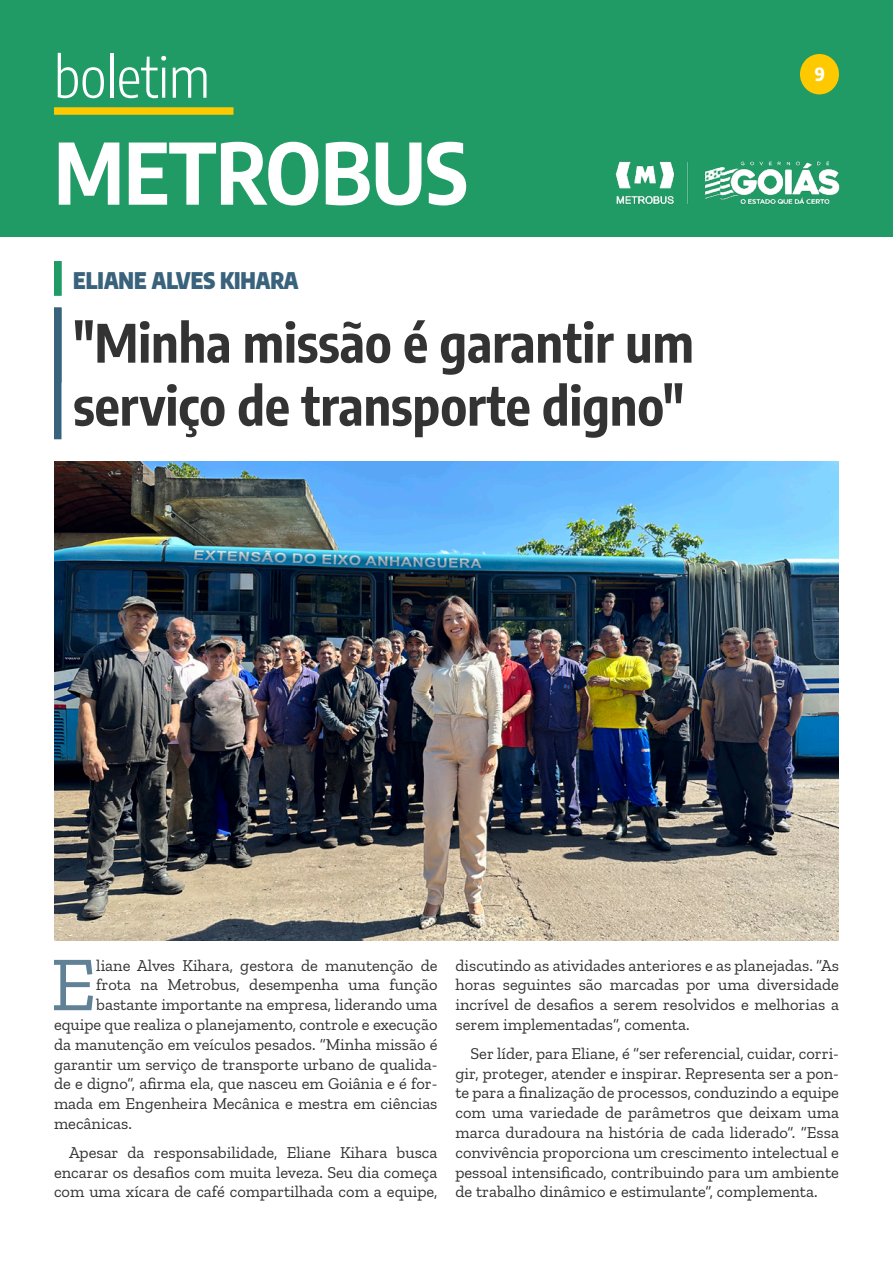
<style>
.page{position:relative;width:893px;height:1263px;background:#fff}
.page>*{position:absolute;margin:0;border:0;box-sizing:border-box;transform-origin:0 0}
.t1{font:700 84px "Encode Sans Condensed";color:#fff}
.t2{font:77.4px "Zilla Slab";color:#618196}
.t3{font:300 55.5px "Encode Sans Condensed";color:#fff}
.t4{font:700 52.5px/63px "Encode Sans Condensed";color:#333}
.t5{font:900 22.5px "Encode Sans Condensed";color:#39627c}
.t6{font:800 18px "Encode Sans Condensed";color:#fff}
.t7{font:16.5px/19.8px "Zilla Slab";color:#333;text-align:justify}
</style>
<div class="page">
<div style="left:54px;top:308px;width:8px;height:131px;background:#39627c"></div>
<div style="left:54px;top:261px;width:8px;height:35px;background:#219b66"></div>
<img style="left:54px;top:462px;width:785px;height:478px">
<div style="left:0;top:0;width:893px;height:236px;background:#219b66"></div>
<div style="left:54px;top:107px;width:179px;height:8px;background:#ffc900"></div>
<div style="left:800px;top:54px;width:39px;height:40px;background:#ffc900;border-radius:50%"></div>
<p class="t3" style="left:54px;top:39px;width:157px">boletim</p>
<p class="t1" style="left:54px;top:110px;width:415px">METROBUS</p>
<p class="t5" style="left:73px;top:263px;width:227px">ELIANE ALVES KIHARA</p>
<p class="t4" style="left:73px;top:308px;width:622px">"Minha missão é garantir um serviço de transporte digno"</p>
<p class="t6" style="left:812px;top:60px;width:12px">9</p>
<p class="t6" style="left:815px;top:60px;width:12px">9</p>
<p class="t2" style="left:51px;top:942px;width:47px">E</p>
<p class="t7" style="left:96px;top:955px;width:343px">liane Alves Kihara, gestora de manutenção de</p>
<p class="t7" style="left:96px;top:975px;width:343px">frota na Metrobus, desempenha uma função</p>
<p class="t7" style="left:96px;top:995px;width:343px">bastante importante na empresa, liderando uma</p>
<p class="t7" style="left:54px;top:1015px;width:385px">equipe que realiza o planejamento, controle e execução</p>
<p class="t7" style="left:54px;top:1034px;width:385px">da manutenção em veículos pesados. “Minha missão é</p>
<p class="t7" style="left:54px;top:1054px;width:385px">garantir um serviço de transporte urbano de qualida-</p>
<p class="t7" style="left:54px;top:1074px;width:385px">de e digno”, afirma ela, que nasceu em Goiânia e é for-</p>
<p class="t7" style="left:54px;top:1094px;width:385px">mada em Engenheira Mecânica e mestra em ciências</p>
<p class="t7" style="left:54px;top:1114px;width:79px">mecânicas.</p>
<p class="t7" style="left:54px;top:1142px;width:385px;text-indent:15px">Apesar da responsabilidade, Eliane Kihara busca encarar os desafios com muita leveza. Seu dia começa com uma xícara de café compartilhada com a equipe,</p>
<p class="t7" style="left:455px;top:955px;width:385px">discutindo as atividades anteriores e as planejadas. “As horas seguintes são marcadas por uma diversidade incrível de desafios a serem resolvidos e melhorias a serem implementadas”, comenta.</p>
<p class="t7" style="left:455px;top:1043px;width:385px;text-indent:15px">Ser líder, para Eliane, é “ser referencial, cuidar, corri&shy;gir, proteger, atender e inspirar. Representa ser a pon&shy;te para a finalização de processos, conduzindo a equipe com uma variedade de parâmetros que deixam uma marca duradoura na história de cada liderado”. “Essa convivência proporciona um crescimento intelectual e pessoal intensificado, contribuindo para um ambiente de trabalho dinâmico e estimulante”, complementa.</p>
</div>
